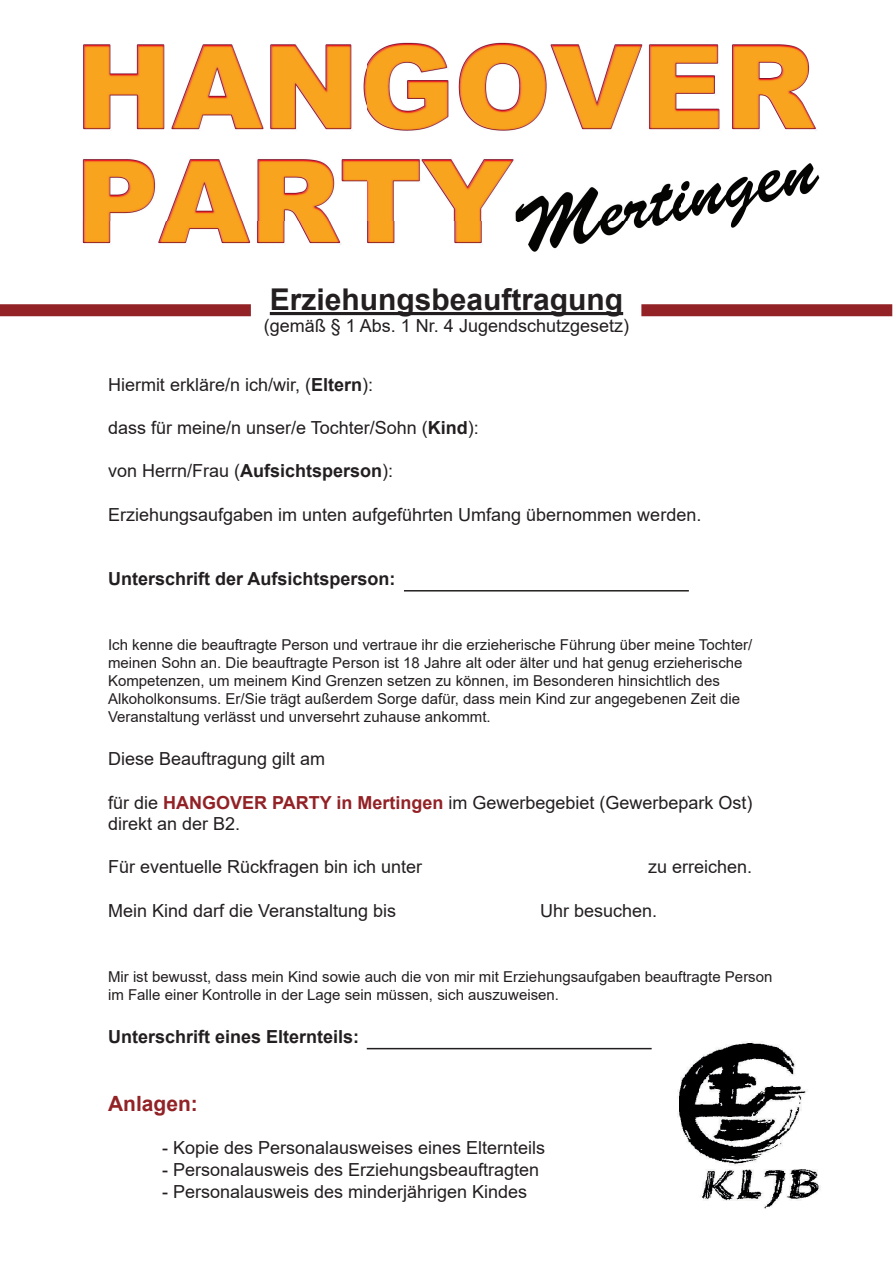
<style>
.page{position:relative;width:893px;height:1263px;background:#fff}
.page>*{position:absolute;margin:0;border:0;box-sizing:border-box;transform-origin:0 0}
.t1{font:700 30px "Arial";color:#231f20}
.t2{font:700 21px "Arial";color:#922226}
.t3{font:18px/21.6px "Arial";color:#231f20}
.t4{font:700 18px "Arial";color:#231f20}
.t5{font:15px/18px "Arial";color:#231f20}
.s1{font-weight:700}
.s2{font-weight:700;color:#922226}
</style>
<div class="page">
<div style="left:0;top:304px;width:251px;height:12px;background:#922226"></div>
<hr style="left:270px;top:312px;width:353px;height:3px;background:#231f20">
<img style="left:82px;top:42px;width:738px;height:210px">
<div style="left:641px;top:304px;width:251px;height:12px;background:#922226"></div>
<img style="left:677px;top:1041px;width:144px;height:168px">
<hr style="left:367px;top:1048px;width:285px;height:1px;background:#231f20">
<hr style="left:404px;top:590px;width:285px;height:1px;background:#231f20">
<h1 class="t1" style="left:270px;top:279px;width:355px">Erziehungsbeauftragung</h1>
<p class="t3" style="left:264px;top:315px;width:367px">(gemäß § 1 Abs. 1 Nr. 4 Jugendschutzgesetz)</p>
<p class="t3" style="left:108px;top:374px;width:267px">Hiermit erkläre/n ich/wir, (<span class="s1">Eltern</span>):</p>
<p class="t3" style="left:108px;top:417px;width:372px">dass für meine/n unser/e Tochter/Sohn (<span class="s1">Kind</span>):</p>
<p class="t3" style="left:108px;top:460px;width:287px">von Herrn/Frau (<span class="s1">Aufsichtsperson</span>):</p>
<p class="t3" style="left:108px;top:503px;width:595px">Erziehungsaufgaben im unten aufgeführten Umfang übernommen werden.</p>
<p class="t4" style="left:108px;top:566px;width:289px">Unterschrift der Aufsichtsperson:</p>
<p class="t5" style="left:108px;top:636px;width:646px">Ich kenne die beauftragte Person und vertraue ihr die erzieherische Führung über meine Tochter/ meinen Sohn an. Die beauftragte Person ist 18 Jahre alt oder älter und hat genug erzieherische Kompetenzen, um meinem Kind Grenzen setzen zu können, im Besonderen hinsichtlich des Alkoholkonsums. Er/Sie trägt außerdem Sorge dafür, dass mein Kind zur angegebenen Zeit die Veranstaltung verlässt und unversehrt zuhause ankommt.</p>
<p class="t3" style="left:108px;top:748px;width:219px">Diese Beauftragung gilt am</p>
<p class="t3" style="left:108px;top:791px;width:646px">für die <span class="s2">HANGOVER PARTY in Mertingen</span> im Gewerbegebiet (Gewerbepark Ost) direkt an der B2.</p>
<p class="t3" style="left:108px;top:856px;width:316px">Für eventuelle Rückfragen bin ich unter</p>
<p class="t3" style="left:648px;top:856px;width:106px">zu erreichen.</p>
<p class="t3" style="left:108px;top:899px;width:290px">Mein Kind darf die Veranstaltung bis</p>
<p class="t3" style="left:540px;top:899px;width:119px">Uhr besuchen.</p>
<p class="t5" style="left:108px;top:967px;width:666px">Mir ist bewusst, dass mein Kind sowie auch die von mir mit Erziehungsaufgaben beauftragte Person im Falle einer Kontrolle in der Lage sein müssen, sich auszuweisen.</p>
<p class="t4" style="left:108px;top:1024px;width:253px">Unterschrift eines Elternteils:</p>
<p class="t2" style="left:108px;top:1089px;width:91px">Anlagen:</p>
<p class="t3" style="left:162px;top:1137px;width:385px">- Kopie des Personalausweises eines Elternteils</p>
<p class="t3" style="left:162px;top:1159px;width:379px">- Personalausweis des Erziehungsbeauftragten</p>
<p class="t3" style="left:162px;top:1180px;width:367px">- Personalausweis des minderjährigen Kindes</p>
</div>
